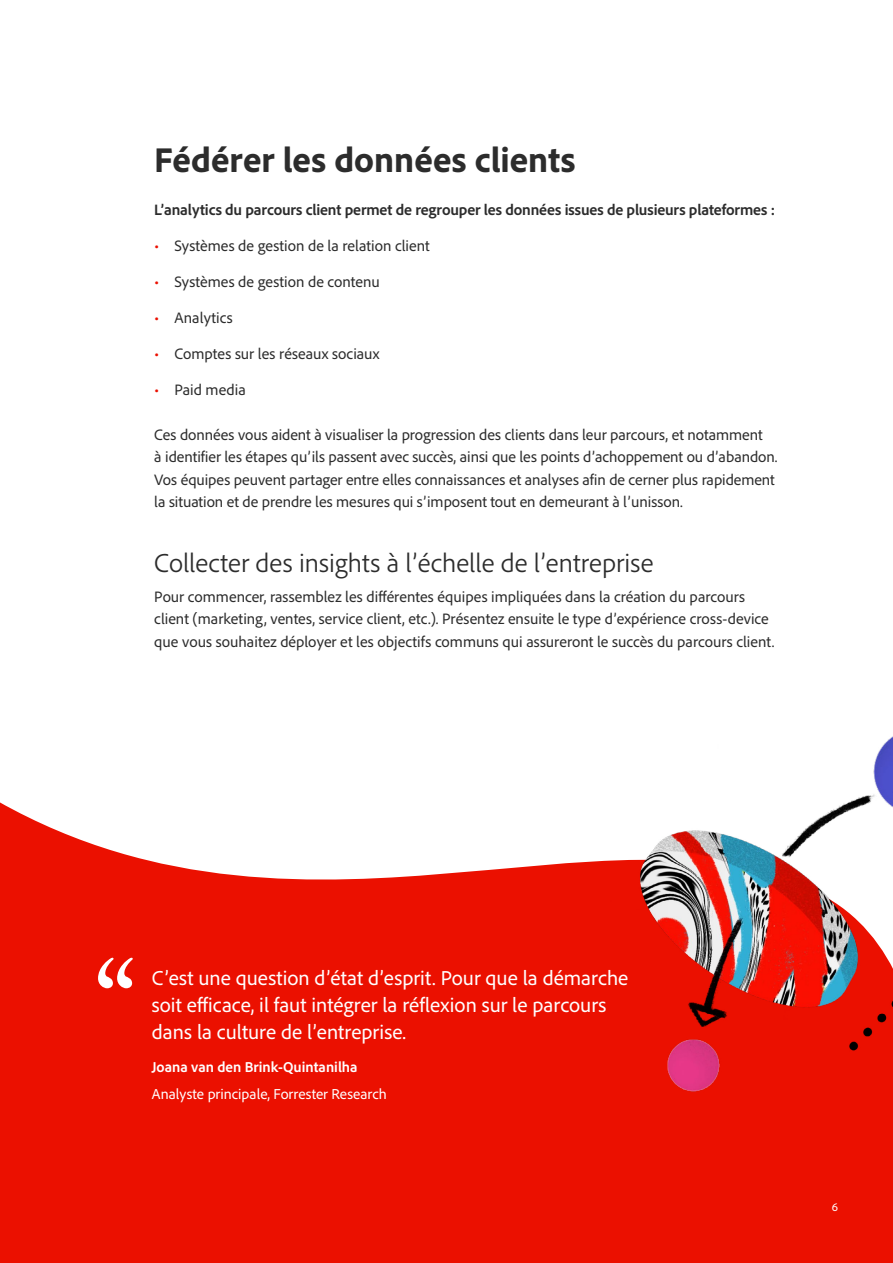
<style>
.page{position:relative;width:893px;height:1263px;background:#fff}
.page>*{position:absolute;margin:0;border:0;box-sizing:border-box;transform-origin:0 0}
.H1{font:800 36px "Adobe Clean";color:#2c2c2c}
.t1{font:300 27px "Adobe Clean";color:#2c2c2c}
.Pull_Quote{font:21px/27px "Adobe Clean";color:#fff}
.Body{font:15.75px/22.5px "Adobe Clean";color:#2c2c2c}
.Body-2{font:700 15.75px "Adobe Clean";letter-spacing:-.01em;color:#2c2c2c}
.Pull_Quote_Title_Com{font:15px "Adobe Clean";letter-spacing:.005em;color:#fff}
.Pull_Quote_Name{font:700 15px "Adobe Clean";color:#fff}
.Page_Number{font:12px "Adobe Clean";color:#fff}
.s1{font-size:16.5px;color:#eb1000}
</style>
<div class="page">
<svg style="left:0;top:802px;width:893px;height:461px;background:#ed2a1b"></svg>
<svg style="left:98px;top:958px;width:35px;height:30px"></svg>
<img style="left:479px;top:736px;width:414px;height:415px">
<p class="H1" style="left:154px;top:136px;width:423px">Fédérer les données clients</p>
<p class="Body-2" style="left:154px;top:199px;width:622px">L’analytics du parcours client permet de regrouper les données issues de plusieurs plateformes :</p>
<p class="Body" style="left:154px;top:234px;width:277px"><span class="s1">•</span> Systèmes de gestion de la relation client</p>
<p class="Body" style="left:154px;top:270px;width:227px"><span class="s1">•</span> Systèmes de gestion de contenu</p>
<p class="Body" style="left:154px;top:306px;width:80px"><span class="s1">•</span> Analytics</p>
<p class="Body" style="left:154px;top:342px;width:227px"><span class="s1">•</span> Comptes sur les réseaux sociaux</p>
<p class="Body" style="left:154px;top:378px;width:93px"><span class="s1">•</span> Paid media</p>
<p class="Body" style="left:154px;top:423px;width:625px">Ces données vous aident à visualiser la progression des clients dans leur parcours, et notamment<br>à identifier les étapes qu’ils passent avec succès, ainsi que les points d’achoppement ou d’abandon.<br>Vos équipes peuvent partager entre elles connaissances et analyses afin de cerner plus rapidement la situation et de prendre les mesures qui s’imposent tout en demeurant à l’unisson.</p>
<h2 class="t1" style="left:154px;top:546px;width:501px">Collecter des insights à l’échelle de l’entreprise</h2>
<p class="Body" style="left:154px;top:585px;width:622px">Pour commencer, rassemblez les différentes équipes impliquées dans la création du parcours client (marketing, ventes, service client, etc.). Présentez ensuite le type d’expérience cross-device que vous souhaitez déployer et les objectifs communs qui assureront le succès du parcours client.</p>
<p class="Pull_Quote" style="left:152px;top:964px;width:478px">C’est une question d’état d’esprit. Pour que la démarche soit efficace, il faut intégrer la réflexion sur le parcours dans la culture de l’entreprise.</p>
<p class="Pull_Quote_Name" style="left:152px;top:1057px;width:207px">Joana van den Brink-Quintanilha</p>
<p class="Pull_Quote_Title_Com" style="left:152px;top:1084px;width:237px">Analyste principale, Forrester Research</p>
<p class="Page_Number" style="left:832px;top:1199px;width:8px">6</p>
</div>
